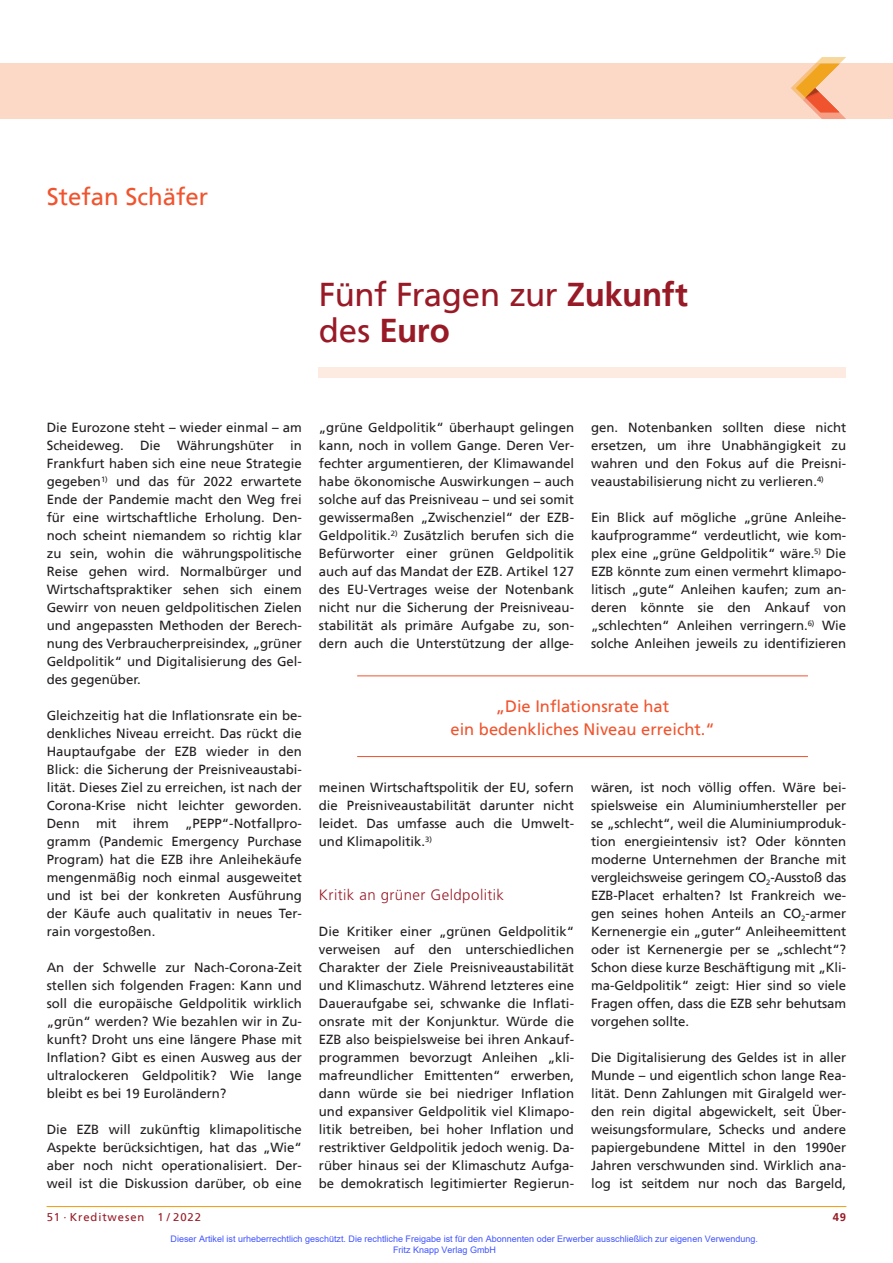
<style>
.page{position:relative;width:893px;height:1263px;background:#fff}
.page>*{position:absolute;margin:0;border:0;box-sizing:border-box;transform-origin:0 0}
.t1{font:33px/36px "Frutiger";letter-spacing:-.015em;color:#981a26}
.t2{font:24px "Frutiger";color:#f0542e}
.t3{font:16.5px/22.5px "Frutiger";color:#f0542e;text-align:center}
.t4{font:300 15px "Frutiger";letter-spacing:.03em;color:#981a26}
.t5{font:13.2px/18px "Frutiger";color:#231f20;text-align:justify}
.t6{font:11.25px "Frutiger";letter-spacing:.08em;color:#981a26}
.t7{font:700 11.25px "Frutiger";color:#981a26}
.t8{font:9px/10.8px "Arial";color:#4054ff}
.s1{font-weight:700}
</style>
<div class="page">
<div style="left:0;top:64px;width:893px;height:55px;background:#fcd9c7"></div>
<div style="left:319px;top:368px;width:527px;height:10px;background:#fdebe1"></div>
<hr style="left:47px;top:1206px;width:799px;height:1px;background:#f1a31e">
<svg style="left:791px;top:57px;width:55px;height:62px"></svg>
<hr style="left:357px;top:675px;width:451px;height:1px;background:#f0542e">
<hr style="left:357px;top:756px;width:451px;height:1px;background:#f0542e">
<h2 class="t2" style="left:47px;top:186px;width:163px">Stefan Schäfer</h2>
<h1 class="t1" style="left:319px;top:278px;width:370px">Fünf Fragen zur <span class="s1">Zukunft </span>des <span class="s1">Euro</span></h1>
<p class="t5" style="left:47px;top:419px;width:257px">Die Eurozone steht – wieder einmal – am Scheideweg. Die Währungshüter in Frankfurt haben sich eine neue Strategie gegeben<sup>1)</sup> und das für 2022 erwartete Ende der Pandemie macht den Weg frei für eine wirtschaftliche Erholung. Den&shy;noch scheint niemandem so richtig klar zu sein, wohin die währungspolitische Reise gehen wird. Normalbürger und Wirtschaftspraktiker sehen sich einem Gewirr von neuen geldpolitischen Zielen und angepassten Methoden der Berech&shy;nung des Verbraucherpreisindex, „grüner Geldpolitik“ und Digitalisierung des Gel&shy;des gegenüber.</p>
<p class="t5" style="left:47px;top:707px;width:257px">Gleichzeitig hat die Inflationsrate ein be&shy;denkliches Niveau erreicht. Das rückt die Hauptaufgabe der EZB wieder in den Blick: die Sicherung der Preisniveaustabi&shy;lität. Dieses Ziel zu erreichen, ist nach der Corona-Krise nicht leichter geworden.<br>Denn mit ihrem „PEPP“-Notfallpro&shy;gramm (Pandemic Emergency Purchase Program) hat die EZB ihre Anleihekäufe mengenmäßig noch einmal ausgeweitet und ist bei der konkreten Ausführung der Käufe auch qualitativ in neues Ter&shy;rain vorgestoßen.</p>
<p class="t5" style="left:47px;top:959px;width:257px">An der Schwelle zur Nach-Corona-Zeit stellen sich folgenden Fragen: Kann und soll die europäische Geldpolitik wirklich „grün“ werden? Wie bezahlen wir in Zu&shy;kunft? Droht uns eine längere Phase mit Inflation? Gibt es einen Ausweg aus der ultralockeren Geldpolitik? Wie lange bleibt es bei 19 Euroländern?</p>
<p class="t5" style="left:47px;top:1121px;width:257px">Die EZB will zukünftig klimapolitische Aspekte berücksichtigen, hat das „Wie“ aber noch nicht operationalisiert. Der&shy;weil ist die Diskussion darüber, ob eine</p>
<p class="t5" style="left:319px;top:419px;width:257px">„grüne Geldpolitik“ überhaupt gelingen kann, noch in vollem Gange. Deren Ver&shy;fechter argumentieren, der Klimawandel habe ökonomische Auswirkungen – auch solche auf das Preisniveau – und sei somit gewissermaßen „Zwischenziel“ der EZB-Geldpolitik.<sup>2)</sup> Zusätzlich berufen sich die Befürworter einer grünen Geldpolitik auch auf das Mandat der EZB. Artikel 127 des EU-Vertrages weise der Notenbank nicht nur die Sicherung der Preisniveau&shy;stabilität als primäre Aufgabe zu, son&shy;dern auch die Unterstützung der allge-</p>
<p class="t5" style="left:591px;top:419px;width:257px">gen. Notenbanken sollten diese nicht ersetzen, um ihre Unabhängigkeit zu wahren und den Fokus auf die Preisni&shy;veaustabilisierung nicht zu verlieren.<sup>4)</sup></p>
<p class="t5" style="left:591px;top:509px;width:257px">Ein Blick auf mögliche „grüne Anleihe&shy;kaufprogramme“ verdeutlicht, wie kom&shy;plex eine „grüne Geldpolitik“ wäre.<sup>5)</sup> Die EZB könnte zum einen vermehrt klimapo&shy;litisch „gute“ Anleihen kaufen; zum an&shy;deren könnte sie den Ankauf von „schlechten“ Anleihen verringern.<sup>6)</sup> Wie solche Anleihen jeweils zu identifizieren</p>
<p class="t3" style="left:450px;top:696px;width:266px">„Die Inflationsrate hat<br>ein bedenkliches Niveau erreicht.“</p>
<p class="t5" style="left:319px;top:779px;width:257px">meinen Wirtschaftspolitik der EU, sofern die Preisniveaustabilität darunter nicht leidet. Das umfasse auch die Umwelt&shy;und Klimapolitik.<sup>3)</sup></p>
<p class="t4" style="left:319px;top:886px;width:187px">Kritik an grüner Geldpolitik</p>
<p class="t5" style="left:319px;top:923px;width:257px">Die Kritiker einer „grünen Geldpolitik“ verweisen auf den unterschiedlichen Charakter der Ziele Preisniveaustabilität und Klimaschutz. Während letzteres eine Daueraufgabe sei, schwanke die Inflati&shy;onsrate mit der Konjunktur. Würde die EZB also beispielsweise bei ihren Ankauf&shy;programmen bevorzugt Anleihen „kli&shy;mafreundlicher Emittenten“ erwerben, dann würde sie bei niedriger Inflation und expansiver Geldpolitik viel Klimapo&shy;litik betreiben, bei hoher Inflation und restriktiver Geldpolitik jedoch wenig. Da&shy;rüber hinaus sei der Klimaschutz Aufga&shy;be demokratisch legitimierter Regierun-</p>
<p class="t5" style="left:591px;top:779px;width:257px">wären, ist noch völlig offen. Wäre bei&shy;spielsweise ein Aluminiumhersteller per se „schlecht“, weil die Aluminiumproduk&shy;tion energieintensiv ist? Oder könnten moderne Unternehmen der Branche mit vergleichsweise geringem CO<sub>2</sub>-Ausstoß das EZB-Placet erhalten? Ist Frankreich we&shy;gen seines hohen Anteils an CO<sub>2</sub>-armer Kernenergie ein „guter“ Anleiheemittent oder ist Kernenergie per se „schlecht“?<br>Schon diese kurze Beschäftigung mit „Kli&shy;ma-Geldpolitik“ zeigt: Hier sind so viele Fragen offen, dass die EZB sehr behutsam vorgehen sollte.</p>
<p class="t5" style="left:591px;top:1049px;width:257px">Die Digitalisierung des Geldes ist in aller Munde – und eigentlich schon lange Rea&shy;lität. Denn Zahlungen mit Giralgeld wer&shy;den rein digital abgewickelt, seit Über&shy;weisungsformulare, Schecks und andere papiergebundene Mittel in den 1990er Jahren verschwunden sind. Wirklich ana&shy;log ist seitdem nur noch das Bargeld,</p>
<p class="t6" style="left:47px;top:1211px;width:156px">51 · Kreditwesen 1 / 2022</p>
<p class="t7" style="left:833px;top:1211px;width:15px">49</p>
<p class="t8" style="left:393px;top:1233px;width:366px;text-indent:-223px">Dieser Artikel ist urheberrechtlich geschützt. Die rechtliche Freigabe ist für den Abonnenten oder Erwerber ausschließlich zur eigenen Verwendung.<br>Fritz Knapp Verlag GmbH</p>
</div>
